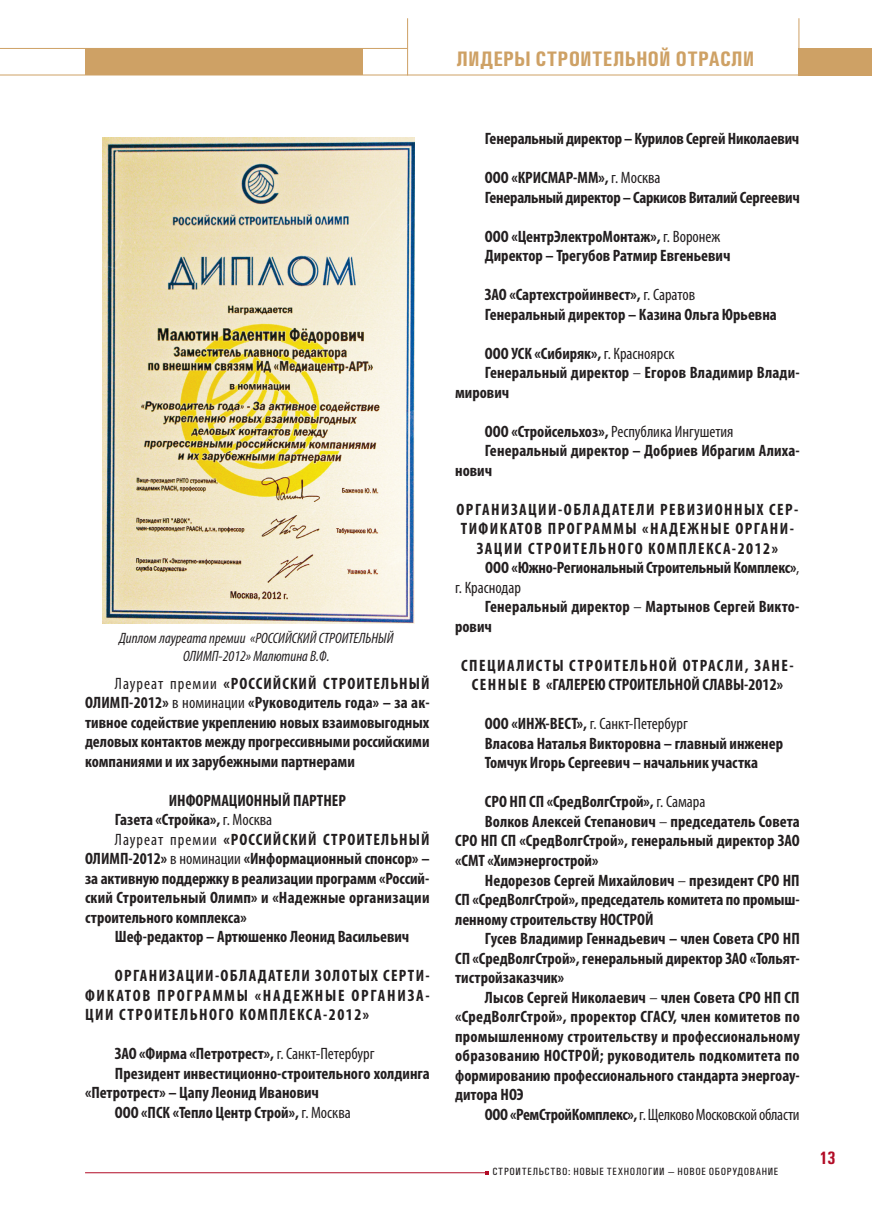
<style>
.page{position:relative;width:872px;height:1212px;background:#fff}
.page>*{position:absolute;margin:0;border:0;box-sizing:border-box;transform-origin:0 0}
.t1{font:700 21px "Univers Condensed";letter-spacing:.01em;color:#cea165}
.t2{font:700 18px "Univers Condensed";color:#b20c26}
.t3{font:700 condensed 16.5px/19.5px "Myriad Pro";color:#231f20}
.t4{font:700 condensed 16.5px/19.5px "Myriad Pro";letter-spacing:.09em;color:#231f20;text-align:center}
.t5{font:condensed 16.5px "Myriad Pro";letter-spacing:-.005em;color:#231f20}
.t6{font:700 condensed 16.5px "Myriad Pro";letter-spacing:.02em;color:#231f20}
.t7{font:700 condensed 16.5px "Myriad Pro";letter-spacing:.065em;color:#231f20}
.t8{font:italic condensed 15px/18px "Myriad Pro";color:#231f20;text-align:center}
.t9{font:500 10.5px "Univers Condensed";letter-spacing:.06em;color:#231f20}
.s1{font-weight:400}
.s2{font-weight:700}
</style>
<div class="page">
<hr style="left:85px;top:1172px;width:402px;height:1px;background:#b20c26">
<hr style="left:798px;top:18px;width:1px;height:57px;background:#cea165">
<hr style="left:407px;top:18px;width:1px;height:57px;background:#cea165">
<div style="left:85px;top:49px;width:277px;height:26px;background:#cea165"></div>
<hr style="left:0;top:75px;width:872px;height:1px;background:#cea165">
<hr style="left:0;top:48px;width:407px;height:1px;background:#cea165">
<div style="left:799px;top:48px;width:73px;height:27px;background:#cea165"></div>
<img style="left:102px;top:138px;width:313px;height:485px">
<p class="t8" style="left:119px;top:629px;width:276px">Диплом лауреата премии «РОССИЙСКИЙ СТРОИТЕЛЬНЫЙ<br>ОЛИМП-2012» Малютина В.Ф.</p>
<p class="t3" style="left:85px;top:673px;width:346px;text-align:justify;text-indent:30px"><span class="s1">Лауреат премии</span> «РОССИЙСКИЙ СТРОИТЕЛЬНЫЙ ОЛИМП-2012» <span class="s1">в номинации</span> «Руководитель года» – за ак&shy;тивное содействие укреплению новых взаимовыгодных деловых контактов между прогрессивными российскими компаниями и их зарубежными партнерами</p>
<p class="t3" style="left:169px;top:790px;width:179px">ИНФОРМАЦИОННЫЙ ПАРТНЕР</p>
<p class="t3" style="left:115px;top:809px;width:159px">Газета «Стройка», <span class="s1">г. Москва</span></p>
<p class="t7" style="left:115px;top:829px;width:316px"><span class="s1">Лауреат премии</span> «РОССИЙСКИЙ СТРОИТЕЛЬНЫЙ</p>
<p class="t3" style="left:85px;top:848px;width:346px">ОЛИМП-2012» <span class="s1">в номинации</span> «Информационный спонсор» –</p>
<p class="t3" style="left:85px;top:868px;width:346px">за активную поддержку в реализации программ «Россий-</p>
<p class="t3" style="left:85px;top:887px;width:346px">ский Строительный Олимп» и «Надежные организации</p>
<p class="t3" style="left:85px;top:907px;width:163px">строительного комплекса»</p>
<p class="t3" style="left:115px;top:926px;width:296px">Шеф-редактор – Артюшенко Леонид Васильевич</p>
<p class="t3" style="left:85px;top:965px;width:346px;text-align:justify;text-indent:30px">ОРГАНИЗАЦИИ-ОБЛАДАТЕЛИ ЗОЛОТЫХ СЕРТИ-ФИКАТОВ ПРОГРАММЫ «НАДЕЖНЫЕ ОРГАНИЗА-ЦИИ СТРОИТЕЛЬНОГО КОМПЛЕКСА-2012»</p>
<p class="t3" style="left:115px;top:1043px;width:261px">ЗАО «Фирма «Петротрест», <span class="s1">г. Санкт-Петербург</span></p>
<p class="t3" style="left:115px;top:1063px;width:316px">Президент инвестиционно-строительного холдинга</p>
<p class="t3" style="left:85px;top:1082px;width:235px">«Петротрест» – Цапу Леонид Иванович</p>
<p class="t3" style="left:115px;top:1102px;width:237px">ООО «ПСК «Тепло Центр Строй», <span class="s1">г. Москва</span></p>
<p class="t1" style="left:456px;top:46px;width:299px">лидеры строительной отрасли</p>
<p class="t3" style="left:485px;top:129px;width:316px">Генеральный директор – Курилов Сергей Николаевич</p>
<p class="t3" style="left:485px;top:168px;width:316px">ООО «КРИСМАР-ММ», <span class="s1">г. Москва<br></span>Генеральный директор– Саркисов Виталий Сергеевич</p>
<p class="t3" style="left:485px;top:226px;width:247px">ООО «ЦентрЭлектроМонтаж», <span class="s1">г. Воронеж<br></span>Директор – Трегубов Ратмир Евгеньевич</p>
<p class="t3" style="left:485px;top:285px;width:293px">ЗАО «Сартехстройинвест», <span class="s1">г. Саратов<br></span>Генеральный директор – Казина Ольга Юрьевна</p>
<p class="t3" style="left:485px;top:343px;width:191px">ООО УСК «Сибиряк», <span class="s1">г. Красноярск</span></p>
<p class="t3" style="left:485px;top:363px;width:316px">Генеральный директор <span class="s1">–</span> Егоров Владимир Влади-</p>
<p class="t3" style="left:455px;top:382px;width:56px">мирович</p>
<p class="t5" style="left:485px;top:421px;width:250px"><span class="s2">ООО «Стройсельхоз»,</span> Республика Ингушетия</p>
<p class="t3" style="left:485px;top:441px;width:316px">Генеральный директор – Добриев Ибрагим Алиха-</p>
<p class="t3" style="left:455px;top:460px;width:38px">нович</p>
<p class="t4" style="left:456px;top:499px;width:343px">ОРГАНИЗАЦИИ-ОБЛАДАТЕЛИ РЕВИЗИОННЫХ СЕР-</p>
<p class="t4" style="left:461px;top:519px;width:335px">ТИФИКАТОВ ПРОГРАММЫ «НАДЕЖНЫЕ ОРГАНИ-</p>
<p class="t4" style="left:477px;top:538px;width:303px">ЗАЦИИ СТРОИТЕЛЬНОГО КОМПЛЕКСА-2012»</p>
<p class="t3" style="left:485px;top:558px;width:316px">ООО «Южно-Региональный Строительный Комплекс»<span class="s1">,</span></p>
<p class="t5" style="left:455px;top:577px;width:68px">г. Краснодар</p>
<p class="t3" style="left:485px;top:597px;width:316px">Генеральный директор <span class="s1">–</span> Мартынов Сергей Викто-</p>
<p class="t3" style="left:455px;top:616px;width:38px">рович</p>
<p class="t4" style="left:461px;top:655px;width:334px">СПЕЦИАЛИСТЫ СТРОИТЕЛЬНОЙ ОТРАСЛИ, ЗАНЕ-<br>СЕННЫЕ В «ГАЛЕРЕЮ СТРОИТЕЛЬНОЙ СЛАВЫ-2012»</p>
<p class="t3" style="left:485px;top:714px;width:300px">ООО «ИНЖ-ВЕСТ», <span class="s1">г. Санкт-Петербург<br></span>Власова Наталья Викторовна – главный инженер<br>Томчук Игорь Сергеевич – начальник участка</p>
<p class="t3" style="left:485px;top:792px;width:222px">СРО НП СП «СредВолгСтрой», <span class="s1">г. Самара</span></p>
<p class="t3" style="left:485px;top:811px;width:316px">Волков Алексей Cтепанович <span class="s1">–</span> председатель Совета</p>
<p class="t3" style="left:455px;top:831px;width:346px">СРО НП СП «СредВолгСтрой», генеральный директор ЗАО</p>
<p class="t3" style="left:455px;top:850px;width:145px">«СМТ «Химэнергострой»</p>
<p class="t3" style="left:485px;top:870px;width:316px">Недорезов Сергей Михайлович <span class="s1">–</span> президент СРО НП</p>
<p class="t3" style="left:455px;top:889px;width:346px">СП «СредВолгСтрой», председатель комитета по промыш-</p>
<p class="t3" style="left:455px;top:909px;width:200px">ленному строительству НОСТРОЙ</p>
<p class="t3" style="left:485px;top:928px;width:316px">Гусев Владимир Геннадьевич – член Совета СРО НП</p>
<p class="t3" style="left:455px;top:948px;width:346px">СП «СредВолгСтрой», генеральный директор ЗАО «Тольят-</p>
<p class="t3" style="left:455px;top:967px;width:110px">тистройзаказчик»</p>
<p class="t3" style="left:485px;top:987px;width:316px">Лысов Сергей Николаевич <span class="s1">–</span> член Совета СРО НП СП</p>
<p class="t6" style="left:455px;top:1006px;width:346px">«СредВолгСтрой», проректор СГАСУ, член комитетов по</p>
<p class="t3" style="left:455px;top:1026px;width:346px">промышленному строительству и профессиональному</p>
<p class="t6" style="left:455px;top:1045px;width:346px">образованию НОСТРОЙ; руководитель подкомитета по</p>
<p class="t3" style="left:455px;top:1065px;width:346px">формированию профессионального стандарта энергоау-</p>
<p class="t3" style="left:455px;top:1084px;width:70px">дитора НОЭ</p>
<p class="t5" style="left:485px;top:1104px;width:316px"><span class="s2">ООО «РемСтройКомплекс»,</span> г. Щелково Московской области</p>
<p class="t9" style="left:492px;top:1165px;width:287px">СТРОИТЕЛЬСТВО: НОВЫЕ ТЕХНОЛОГИИ — НОВОЕ ОБОРУДОВАНИЕ</p>
<p class="t2" style="left:819px;top:1146px;width:18px">13</p>
</div>
